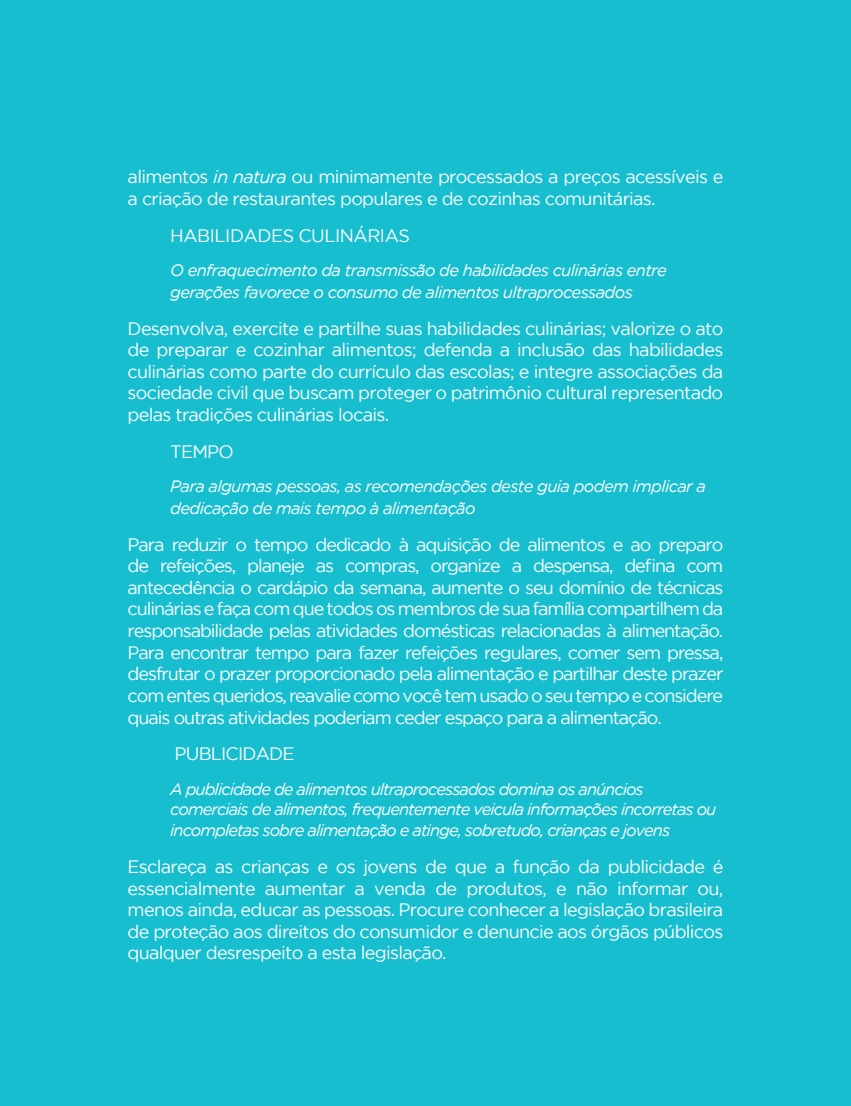
<style>
.page{position:relative;width:851px;height:1106px;background:#fff}
.page>*{position:absolute;margin:0;border:0;box-sizing:border-box;transform-origin:0 0}
.t1{font:18px/21.6px "Gotham";letter-spacing:-.04em;color:#fff;text-align:justify}
.t2{font:italic 16.5px/21.6px "Gotham";letter-spacing:-.04em;color:#fff}
.t3{font:italic 16.5px/19.8px "Gotham";letter-spacing:-.06em;color:#fff}
.s1{font-style:italic}
</style>
<div class="page">
<div style="left:0;top:0;width:850px;height:1106px;background:#16becf"></div>
<p class="t1" style="left:128px;top:166px;width:597px">alimentos <span class="s1">in natura</span> ou minimamente processados a preços acessíveis e a criação de restaurantes populares e de cozinhas comunitárias.</p>
<p class="t1" style="left:170px;top:224px;width:141px">Habilidades cul</p>
<p class="t1" style="left:335px;top:224px;width:76px">inárias</p>
<p class="t2" style="left:170px;top:260px;width:498px">O enfraquecimento da transmissão de habilidades culinárias entre gerações favorece o consumo de alimentos ultraprocessados</p>
<p class="t1" style="left:128px;top:317px;width:597px">Desenvolva, exercite e partilhe suas habilidades culinárias; valorize o ato de preparar e cozinhar alimentos; defenda a inclusão das habilidades culinárias como parte do currículo das escolas; e integre associações da sociedade civil que buscam proteger o patrimônio cultural representado pelas tradições culinárias locais.</p>
<p class="t1" style="left:170px;top:440px;width:65px">Tempo</p>
<p class="t2" style="left:170px;top:476px;width:537px">Para algumas pessoas, as recomendações deste guia podem implicar a dedicação de mais tempo à alimentação</p>
<p class="t1" style="left:128px;top:533px;width:597px">Para reduzir o tempo dedicado à aquisição de alimentos e ao preparo de refeições, planeje as compras, organize a despensa, defina com antecedência o cardápio da semana, aumente o seu domínio de técnicas culinárias e faça com que todos os membros de sua família compartilhem da responsabilidade pelas atividades domésticas relacionadas à alimentação.<br>Para encontrar tempo para fazer refeições regulares, comer sem pressa, desfrutar o prazer proporcionado pela alimentação e partilhar deste prazer com entes queridos, reavalie como você tem usado o seu tempo e considere quais outras atividades poderiam ceder espaço para a alimentação.</p>
<p class="t1" style="left:175px;top:742px;width:24px">Publ</p>
<p class="t1" style="left:221px;top:742px;width:75px">icidade</p>
<p class="t3" style="left:170px;top:779px;width:547px">A publicidade de alimentos ultraprocessados domina os anúncios comerciais de alimentos, frequentemente veicula informações incorretas ou</p>
<p class="t3" style="left:170px;top:820px;width:501px">incompletas sobre alimentação e atinge, sobretudo, crianças e jovens</p>
<p class="t1" style="left:128px;top:855px;width:597px">Esclareça as crianças e os jovens de que a função da publicidade é essencialmente aumentar a venda de produtos, e não informar ou, menos ainda, educar as pessoas. Procure conhecer a legislação brasileira de proteção aos direitos do consumidor e denuncie aos órgãos públicos qualquer desrespeito a esta legislação.</p>
</div>
